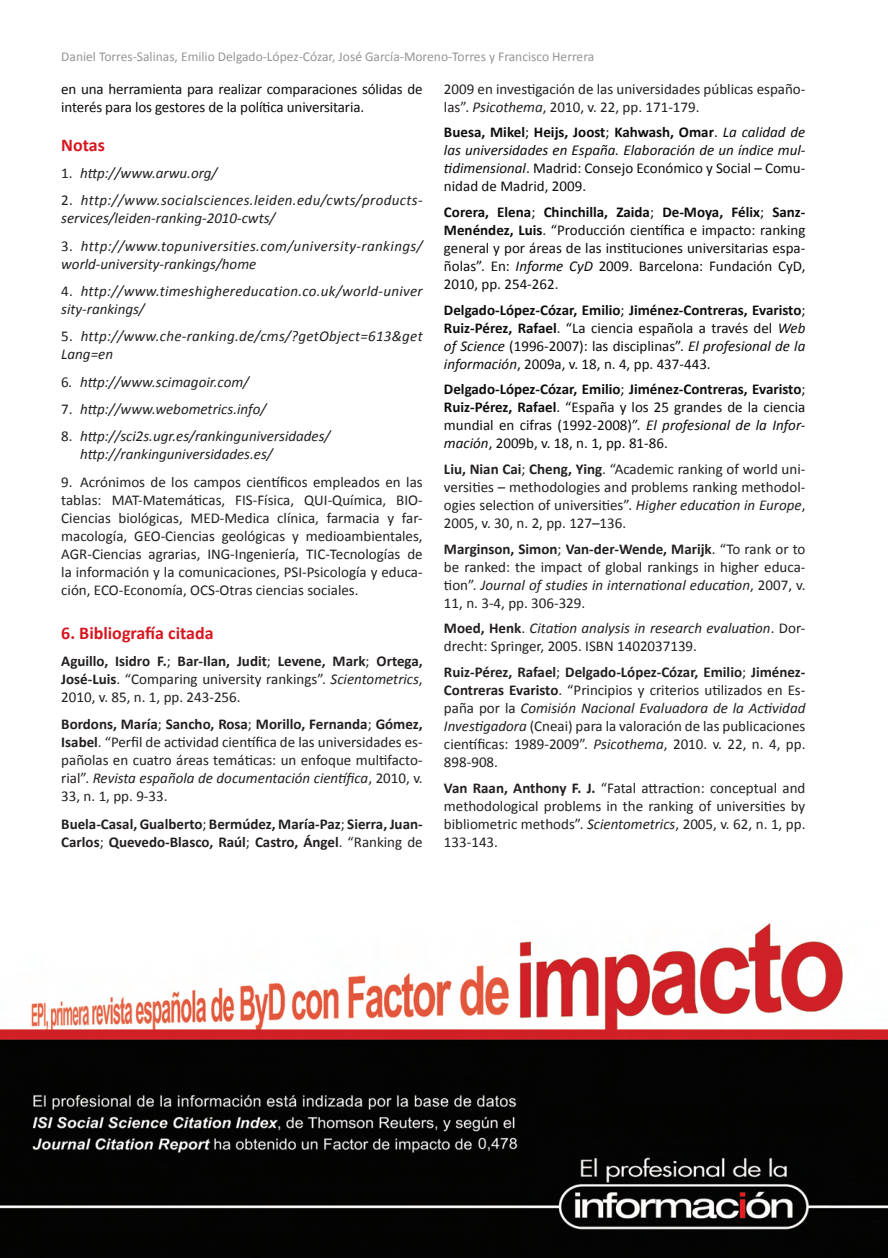
<style>
.page{position:relative;width:888px;height:1258px;background:#fff}
.page>*{position:absolute;margin:0;border:0;box-sizing:border-box;transform-origin:0 0}
.t1{font:700 18px "Calibri";color:#d7171f}
.t2{font:15px/18px "Calibri";color:#231f20;text-align:justify}
.t3{font:15px/18px "Calibri";color:#0d0d0d;text-align:justify}
.t4{font:italic 15px/18px "Calibri";letter-spacing:.025em;color:#231f20}
.t5{font:italic 15px/18px "Calibri";color:#0d0d0d;text-align:justify}
.t6{font:italic 15px/18px "Calibri";color:#231f20}
.t7{font:italic 15px/18px "Calibri";letter-spacing:.02em;color:#231f20}
.t8{font:700 15px/18px "Calibri";color:#231f20}
.t9{font:13.5px "Calibri";color:#939598}
.s1{font-style:normal}
.s2{font-weight:700}
.s3{font-style:italic}
.s4{font-weight:400}
.s5{font-weight:700;font-style:normal}
.s6{color:#231f20}
</style>
<div class="page">
<img style="left:0;top:923px;width:888px;height:335px">
<p class="t9" style="left:61px;top:48px;width:534px">Daniel Torres-Salinas, Emilio Delgado-López-Cózar, José García-Moreno-Torres y Francisco Herrera</p>
<p class="t3" style="left:61px;top:80px;width:363px">en una herramienta para realizar comparaciones sólidas de interés para los gestores de la política universitaria.</p>
<p class="t1" style="left:61px;top:134px;width:45px">Notas</p>
<p class="t6" style="left:61px;top:163px;width:158px"><span class="s1">1.</span> http://www.arwu.org/</p>
<p class="t4" style="left:61px;top:191px;width:363px"><span class="s1">2.</span> http://www.socialsciences.leiden.edu/cwts/products&shy;services/leiden-ranking-2010-cwts/</p>
<p class="t4" style="left:61px;top:236px;width:363px"><span class="s1">3.</span> http://www.topuniversities.com/university-rankings/ world-university-rankings/home</p>
<p class="t7" style="left:61px;top:281px;width:363px"><span class="s1">4.</span> http://www.timeshighereducation.co.uk/world-univer sity-rankings/</p>
<p class="t7" style="left:61px;top:327px;width:363px"><span class="s1">5.</span> http://www.che-ranking.de/cms/?getObject=613&amp;get<br>Lang=en</p>
<p class="t6" style="left:61px;top:372px;width:189px"><span class="s1">6</span>. http://www.scimagoir.com/</p>
<p class="t6" style="left:61px;top:399px;width:206px"><span class="s1">7.</span> http://www.webometrics.info/</p>
<p class="t6" style="left:80px;top:427px;width:252px;text-indent:-19px"><span class="s1">8.</span> http://sci2s.ugr.es/rankinguniversidades/ http://rankinguniversidades.es/</p>
<p class="t2" style="left:61px;top:473px;width:363px">9. Acrónimos de los campos científicos empleados en las tablas: MAT-Matemáticas, FIS-Física, QUI-Química, BIO-Ciencias biológicas, MED-Medica clínica, farmacia y far&shy;macología, GEO-Ciencias geológicas y medioambientales, AGR-Ciencias agrarias, ING-Ingeniería, TIC-Tecnologías de la información y la comunicaciones, PSI-Psicología y educa&shy;ción, ECO-Economía, OCS-Otras ciencias sociales.</p>
<p class="t1" style="left:61px;top:621px;width:154px">6. Bibliografía citada</p>
<p class="t2" style="left:61px;top:652px;width:363px"><span class="s2">Aguillo, Isidro F.</span>; <span class="s2">Bar-Ilan, Judit</span>; <span class="s2">Levene, Mark</span>; <span class="s2">Ortega, José-Luis</span>. “Comparing university rankings”. <span class="s3">Scientometrics</span>, 2010, v. 85, n. 1, pp. 243-256.</p>
<p class="t2" style="left:61px;top:715px;width:363px"><span class="s2">Bordons, María</span>; <span class="s2">Sancho, Rosa</span>; <span class="s2">Morillo, Fernanda</span>; <span class="s2">Gómez, Isabel</span>. “Perfil de actividad científica de las universidades es&shy;pañolas en cuatro áreas temáticas: un enfoque multifacto&shy;rial”. <span class="s3">Revista española de documentación científica</span>, 2010, v.<br>33, n. 1, pp. 9-33.</p>
<p class="t8" style="left:61px;top:815px;width:363px">Buela-Casal, Gualberto<span class="s4">;</span> Bermúdez, María-Paz<span class="s4">;</span> Sierra, Juan-<br>Carlos<span class="s4">;</span> Quevedo-Blasco, Raúl<span class="s4">;</span> Castro, Ángel<span class="s4">. “Ranking de</span></p>
<p class="t2" style="left:444px;top:80px;width:363px">2009 en investigación de las universidades públicas españo&shy;las”. <span class="s3">Psicothema</span>, 2010, v. 22, pp. 171-179.</p>
<p class="t5" style="left:444px;top:123px;width:363px"><span class="s5">Buesa, Mikel</span><span class="s1">;</span> <span class="s5">Heijs, Joost</span><span class="s1">;</span> <span class="s5">Kahwash, Omar</span><span class="s1">.</span> La calidad de las universidades en España. Elaboración de un índice mul&shy;tidimensional<span class="s1">. Madrid: Consejo Económico y Social – Comu&shy;nidad de Madrid, 2009.</span></p>
<p class="t3" style="left:444px;top:203px;width:363px"><span class="s2">Corera, Elena</span>; <span class="s2">Chinchilla, Zaida</span>; <span class="s2">De-Moya, Félix</span>; <span class="s2">Sanz-Menéndez, Luis</span>. “Producción científica e impacto: ranking general y por áreas de las instituciones universitarias espa&shy;ñolas”. En: <span class="s3">Informe CyD</span> 2009. Barcelona: Fundación CyD, 2010, pp. 254-262<span class="s6">.</span></p>
<p class="t3" style="left:444px;top:301px;width:363px"><span class="s2">Delgado-López-Cózar, Emilio</span>; <span class="s2">Jiménez-Contreras, Evaristo</span>; <span class="s2">Ruiz-Pérez, Rafael</span>. “La ciencia española a través del <span class="s3">Web of Science</span> (1996-2007): las disciplinas”. <span class="s3">El profesional de la información</span>, 2009a, v. 18, n. 4, pp. 437-443.</p>
<p class="t3" style="left:444px;top:380px;width:363px"><span class="s2">Delgado-López-Cózar, Emilio</span>; <span class="s2">Jiménez-Contreras, Evaristo</span>; <span class="s2">Ruiz-Pérez, Rafael</span>. “España y los 25 grandes de la ciencia mundial en cifras (1992-2008)”. <span class="s3">El profesional de la Infor&shy;mación</span>, 2009b, v. 18, n. 1, pp. 81-86.</p>
<p class="t2" style="left:444px;top:460px;width:363px"><span class="s2">Liu, Nian Cai</span>; <span class="s2">Cheng, Ying</span>. “Academic ranking of world uni&shy;versities – methodologies and problems ranking methodol&shy;ogies selection of universities”. <span class="s3">Higher education in Europe</span>, 2005, v. 30, n. 2, pp. 127–136.</p>
<p class="t2" style="left:444px;top:540px;width:363px"><span class="s2">Marginson, Simon</span>; <span class="s2">Van-der-Wende, Marijk</span>. “To rank or to be ranked: the impact of global rankings in higher educa&shy;tion”. <span class="s3">Journal of studies in international education</span>, 2007, v.<br>11, n. 3-4, pp. 306-329.</p>
<p class="t2" style="left:444px;top:619px;width:363px"><span class="s2">Moed, Henk</span>. <span class="s3">Citation analysis in research evaluation</span>. Dor&shy;drecht: Springer, 2005. ISBN 1402037139.</p>
<p class="t2" style="left:444px;top:663px;width:363px"><span class="s2">Ruiz-Pérez, Rafael</span>; <span class="s2">Delgado-López-Cózar, Emilio</span>; <span class="s2">Jiménez-Contreras Evaristo</span>. “Principios y criterios utilizados en Es&shy;paña por la <span class="s3">Comisión Nacional Evaluadora de la Actividad Investigadora</span> (Cneai) para la valoración de las publicaciones científicas: 1989-2009”. <span class="s3">Psicothema</span>, 2010. v. 22, n. 4, pp.<br>898-908.</p>
<p class="t2" style="left:444px;top:779px;width:363px"><span class="s2">Van Raan, Anthony F. J.</span> “Fatal attraction: conceptual and methodological problems in the ranking of universities by bibliometric methods”. <span class="s3">Scientometrics</span>, 2005, v. 62, n. 1, pp.<br>133-143.</p>
</div>
